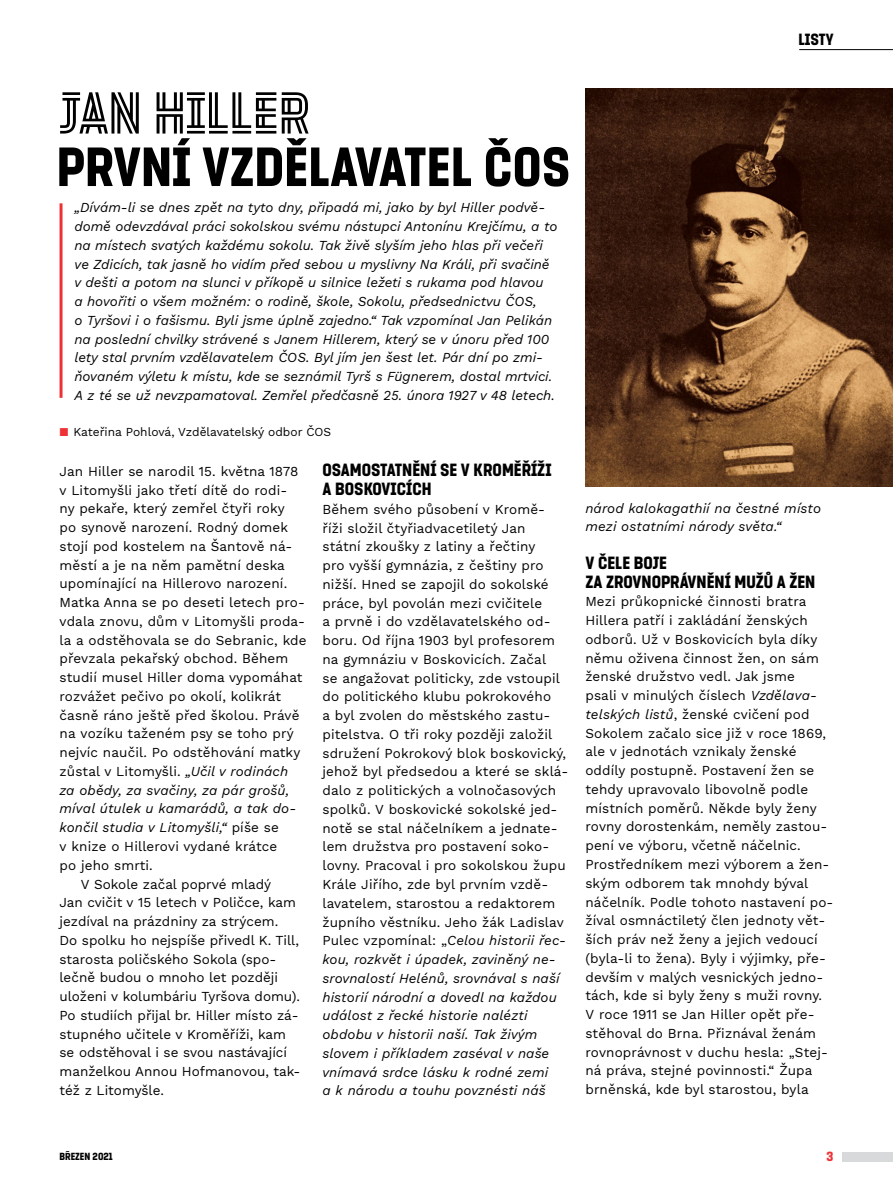
<style>
.page{position:relative;width:893px;height:1187px;background:#fff}
.page>*{position:absolute;margin:0;border:0;box-sizing:border-box;transform-origin:0 0}
.t1{font:59.25px "Sokol Fugner";color:#000}
.t2{font:55.35px "Sokol Tyrs";color:#000}
.t3{font:18px/18.8px "Sokol Tyrs";color:#000}
.t4{font:16.5px "Sokol Tyrs";color:#000}
.t5{font:13.5px/18.8px "Work Sans";letter-spacing:.01em;color:#000}
.t6{font:italic 13.5px/18.8px "Work Sans";color:#000}
.t7{font:13.5px "Sokol Tyrs";color:#ee3135}
.t8{font:12px "Work Sans";color:#000}
.t9{font:10.5px "Sokol Tyrs";color:#000}
.s1{color:#ee3135}
.s2{font-style:italic}
.s3{font-style:normal}
</style>
<div class="page">
<div style="left:842px;top:1151px;width:51px;height:10px;background:#d7d9da"></div>
<hr style="left:799px;top:49px;width:94px;height:1px;background:#000">
<hr style="left:60px;top:203px;width:3px;height:195px;background:#ee3135">
<img style="left:585px;top:88px;width:308px;height:398px">
<p class="t4" style="left:798px;top:30px;width:37px">LISTY</p>
<h1 class="t1" style="left:60px;top:80px;width:252px">JAN HILLER</h1>
<h2 class="t2" style="left:57px;top:136px;width:484px">PRVNÍ VZDĚLAVATEL ČOS</h2>
<p class="t6" style="left:74px;top:197px;width:485px">„Dívám-li se dnes zpět na tyto dny, připadá mi, jako by byl Hiller podvě&shy;domě odevzdával práci sokolskou svému nástupci Antonínu Krejčímu, a to na místech svatých každému sokolu. Tak živě slyším jeho hlas při večeři ve Zdicích, tak jasně ho vidím před sebou u myslivny Na Králi, při svačině v dešti a potom na slunci v příkopě u silnice ležeti s rukama pod hlavou<br>a hovořiti o všem možném: o rodině, škole, Sokolu, předsednictvu ČOS,<br>o Tyršovi i o fašismu. Byli jsme úplně zajedno.“ Tak vzpomínal Jan Pelikán na poslední chvilky strávené s Janem Hillerem, který se v únoru před 100 lety stal prvním vzdělavatelem ČOS. Byl jím jen šest let. Pár dní po zmi&shy;ňovaném výletu k místu, kde se seznámil Tyrš s Fügnerem, dostal mrtvici.<br>A z té se už nevzpamatoval. Zemřel předčasně 25. února 1927 v 48 letech.</p>
<p class="t8" style="left:59px;top:423px;width:274px"><span class="s1">◼</span> Kateřina Pohlová, Vzdělavatelský odbor ČOS</p>
<h3 class="t3" style="left:322px;top:460px;width:231px">OSAMOSTATNĚNÍ SE V KROMĚŘÍŽI<br>A BOSKOVICÍCH</h3>
<p class="t5" style="left:322px;top:499px;width:247px">Během svého působení v Kromě&shy;říži složil čtyřiadvacetiletý Jan<br>státní zkoušky z latiny a řečtiny<br>pro vyšší gymnázia, z češtiny pro nižší. Hned se zapojil do sokolské práce, byl povolán mezi cvičitele<br>a prvně i do vzdělavatelského od&shy;boru. Od října 1903 byl profesorem na gymnáziu v Boskovicích. Začal<br>se angažovat politicky, zde vstoupil do politického klubu pokrokového<br>a byl zvolen do městského zastu&shy;pitelstva. O tři roky později založil sdružení Pokrokový blok boskovický, jehož byl předsedou a které se sklá&shy;dalo z politických a volnočasových spolků. V boskovické sokolské jed&shy;notě se stal náčelníkem a jednate&shy;lem družstva pro postavení soko&shy;lovny. Pracoval i pro sokolskou župu Krále Jiřího, zde byl prvním vzdě&shy;lavatelem, starostou a redaktorem župního věstníku. Jeho žák Ladislav Pulec vzpomínal: „<span class="s2">Celou historii řec&shy;kou, rozkvět i úpadek, zaviněný ne&shy;srovnalostí Helénů, srovnával s naší historií národní a dovedl na každou událost z řecké historie nalézti obdobu v historii naší. Tak živým slovem i příkladem zaséval v naše vnímavá srdce lásku k rodné zemi<br>a k národu a touhu povznésti náš</span></p>
<p class="t6" style="left:585px;top:497px;width:237px">národ kalokagathií na čestné místo mezi ostatními národy světa.“</p>
<p class="t5" style="left:60px;top:461px;width:241px">Jan Hiller se narodil 15. května 1878</p>
<p class="t5" style="left:60px;top:480px;width:229px">v Litomyšli jako třetí dítě do rodi-</p>
<p class="t5" style="left:60px;top:498px;width:227px">ny pekaře, který zemřel čtyři roky</p>
<p class="t5" style="left:60px;top:517px;width:230px">po synově narození. Rodný domek</p>
<p class="t5" style="left:60px;top:536px;width:234px">stojí pod kostelem na Šantově ná-</p>
<p class="t5" style="left:60px;top:555px;width:227px">městí a je na něm pamětní deska</p>
<p class="t5" style="left:60px;top:573px;width:229px">upomínající na Hillerovo narození.</p>
<p class="t5" style="left:60px;top:592px;width:247px">Matka Anna se po deseti letech pro-</p>
<p class="t5" style="left:60px;top:611px;width:247px">vdala znovu, dům v Litomyšli proda-</p>
<p class="t5" style="left:60px;top:630px;width:249px">la a odstěhovala se do Sebranic, kde</p>
<p class="t5" style="left:60px;top:648px;width:230px">převzala pekařský obchod. Během</p>
<p class="t5" style="left:60px;top:667px;width:244px">studií musel Hiller doma vypomáhat</p>
<p class="t5" style="left:60px;top:686px;width:223px">rozvážet pečivo po okolí, kolikrát</p>
<p class="t5" style="left:60px;top:705px;width:241px">časně ráno ještě před školou. Právě</p>
<p class="t5" style="left:60px;top:723px;width:236px">na vozíku taženém psy se toho prý</p>
<p class="t5" style="left:60px;top:742px;width:242px">nejvíc naučil. Po odstěhování matky</p>
<p class="t5" style="left:60px;top:761px;width:230px">zůstal v Litomyšli. <span class="s2">„Učil v rodinách</span></p>
<p class="t6" style="left:60px;top:779px;width:231px">za obědy, za svačiny, za pár grošů,</p>
<p class="t6" style="left:60px;top:798px;width:238px">míval útulek u kamarádů, a tak do-</p>
<p class="t6" style="left:60px;top:817px;width:221px">končil studia v Litomyšli,“ <span class="s3">píše se</span></p>
<p class="t5" style="left:60px;top:836px;width:219px">v knize o Hillerovi vydané krátce</p>
<p class="t5" style="left:60px;top:855px;width:95px">po jeho smrti.</p>
<p class="t5" style="left:81px;top:873px;width:192px">V Sokole začal poprvé mladý</p>
<p class="t5" style="left:60px;top:892px;width:238px">Jan cvičit v 15 letech v Poličce, kam</p>
<p class="t5" style="left:60px;top:911px;width:220px">jezdíval na prázdniny za strýcem.</p>
<p class="t5" style="left:60px;top:930px;width:241px">Do spolku ho nejspíše přivedl K. Till,</p>
<p class="t5" style="left:60px;top:949px;width:218px">starosta poličského Sokola (spo-</p>
<p class="t5" style="left:60px;top:967px;width:220px">lečně budou o mnoho let později</p>
<p class="t5" style="left:60px;top:986px;width:242px">uloženi v kolumbáriu Tyršova domu).</p>
<p class="t5" style="left:60px;top:1005px;width:241px">Po studiích přijal br. Hiller místo zá-</p>
<p class="t5" style="left:60px;top:1024px;width:228px">stupného učitele v Kroměříži, kam</p>
<p class="t5" style="left:60px;top:1042px;width:229px">se odstěhoval i se svou nastávající</p>
<p class="t5" style="left:60px;top:1061px;width:242px">manželkou Annou Hofmanovou, tak-</p>
<p class="t5" style="left:60px;top:1080px;width:106px">též z Litomyšle.</p>
<h3 class="t3" style="left:585px;top:553px;width:231px">VČELE BOJE<br>ZA ZROVNOPRÁVNĚNÍ MUŽŮ A ŽEN</h3>
<p class="t5" style="left:585px;top:591px;width:250px">Mezi průkopnické činnosti bratra Hillera patří i zakládání ženských odborů. Už v Boskovicích byla díky němu oživena činnost žen, on sám ženské družstvo vedl. Jak jsme<br>psali v minulých číslech <span class="s2">Vzdělava&shy;telských listů</span>, ženské cvičení pod Sokolem začalo sice již v roce 1869, ale v jednotách vznikaly ženské oddíly postupně. Postavení žen se tehdy upravovalo libovolně podle místních poměrů. Někde byly ženy rovny dorostenkám, neměly zastou&shy;pení ve výboru, včetně náčelnic.<br>Prostředníkem mezi výborem a žen&shy;ským odborem tak mnohdy býval náčelník. Podle tohoto nastavení po&shy;žíval osmnáctiletý člen jednoty vět&shy;ších práv než ženy a jejich vedoucí (byla-li to žena). Byly i výjimky, pře&shy;devším v malých vesnických jedno&shy;tách, kde si byly ženy s muži rovny.<br>V roce 1911 se Jan Hiller opět pře&shy;stěhoval do Brna. Přiznával ženám rovnoprávnost v duchu hesla: „Stej&shy;ná práva, stejné povinnosti.“ Župa brněnská, kde byl starostou, byla</p>
<p class="t9" style="left:60px;top:1150px;width:55px">BŘEZEN 2021</p>
<p class="t7" style="left:826px;top:1148px;width:8px">3</p>
</div>
